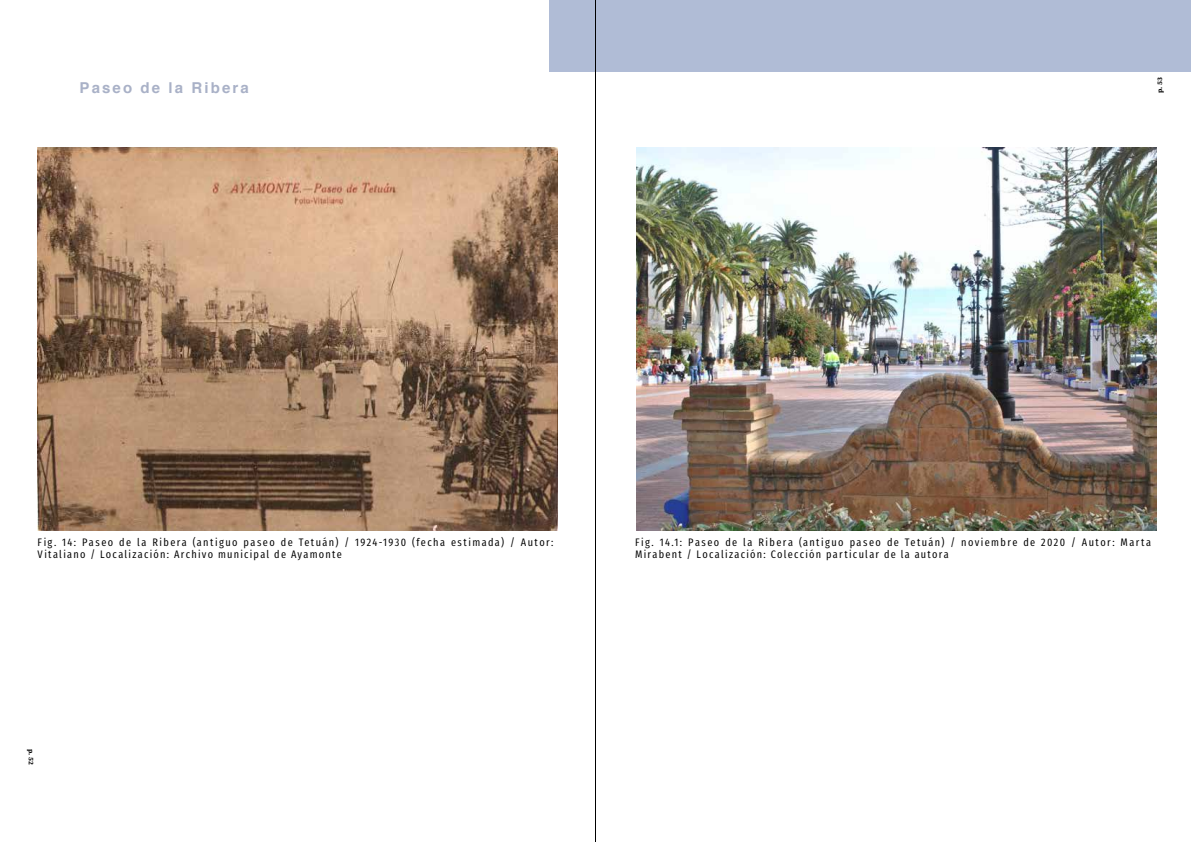
<style>
.page{position:relative;width:1191px;height:842px;background:#fff}
.page>*{position:absolute;margin:0;border:0;box-sizing:border-box;transform-origin:0 0}
.t1{font:700 15px "Helvetica";letter-spacing:.14em;color:#a9b1c7}
.t2{font:10.9px/12px "Fira Sans Compressed";letter-spacing:.12em;color:#000}
.t3{font:700 7px "Source Serif Pro";color:#000}
</style>
<div class="page">
<div style="left:549px;top:0;width:642px;height:71px;background:#b0bcd6"></div>
<img style="left:38px;top:147px;width:520px;height:384px">
<img style="left:636px;top:147px;width:520px;height:384px">
<hr style="left:595px;top:0;width:1px;height:842px;background:#000">
<h1 class="t1" style="left:80px;top:76px;width:171px">Paseo de la Ribera</h1>
<p class="t3" style="left:1155px;top:93px;width:17px;rotate:-90deg">p. 53</p>
<p class="t2" style="left:38px;top:536px;width:517px">Fig. 14: Paseo de la Ribera (antiguo paseo de Tetuán) / 1924-1930 (fecha estimada) / Autor:<br>Vitaliano / Localización: Archivo municipal de Ayamonte</p>
<p class="t2" style="left:635px;top:536px;width:517px">Fig. 14.1: Paseo de la Ribera (antiguo paseo de Tetuán) / noviembre de 2020 / Autor: Marta<br>Mirabent / Localización: Colección particular de la autora</p>
<p class="t3" style="left:36px;top:749px;width:17px;rotate:90deg">p. 52</p>
</div>
